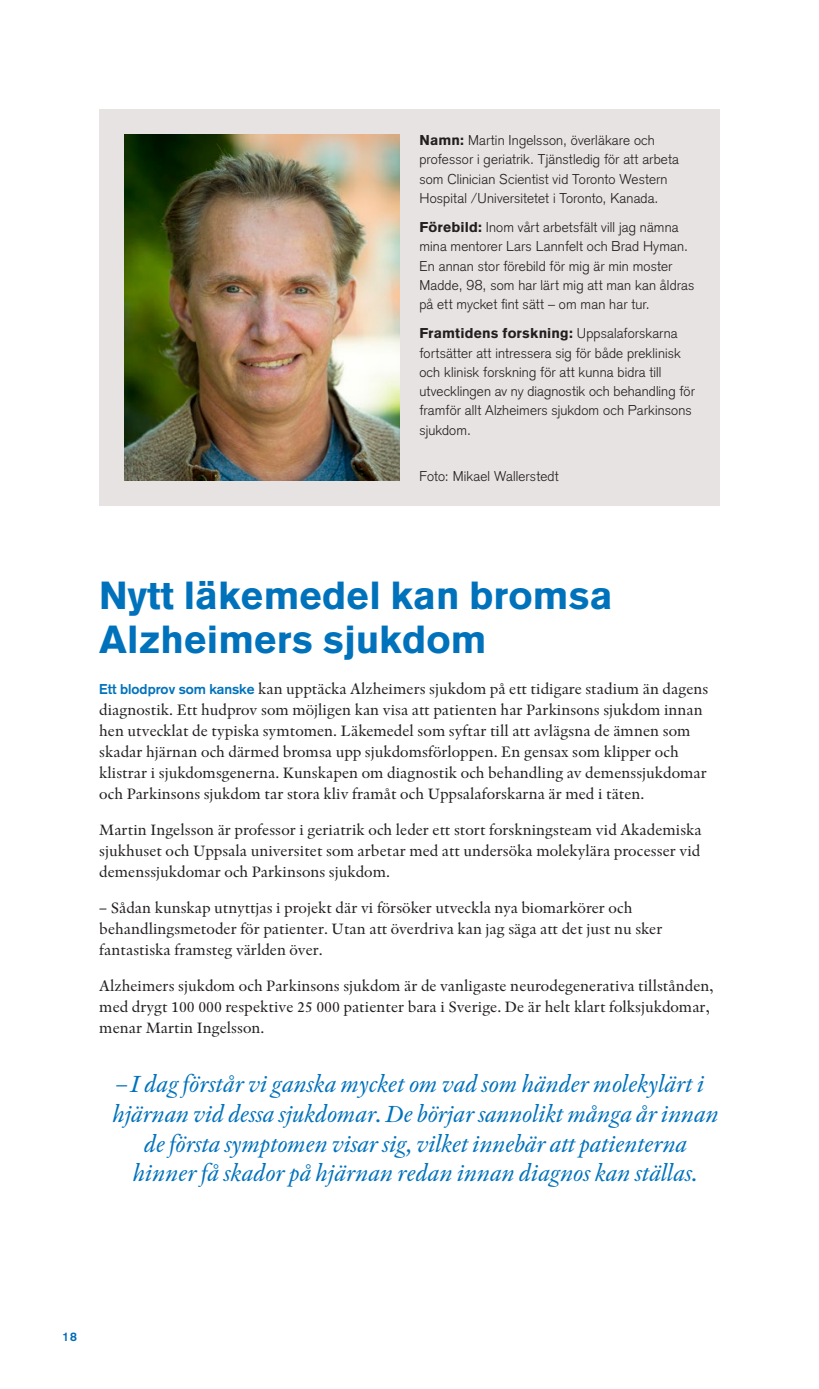
<style>
.page{position:relative;width:819px;height:1389px;background:#fff}
.page>*{position:absolute;margin:0;border:0;box-sizing:border-box;transform-origin:0 0}
.Rubrik_1{font:900 38.5px/43.8px "Akzidenz Grotesk";color:#0072bc}
.Citat{font:italic 24.5px/29.8px "Indigo";letter-spacing:-.005em;color:#0072bc;text-align:center}
.Brödtext{font:15.75px/21px "Indigo";color:#231f20}
.Faktaruta_bröd_svart{font:300 14px/19.2px "Akzidenz Grotesk";letter-spacing:.01em;color:#231f20}
.t1{font:700 12.25px "Akzidenz Grotesk";color:#006bb6}
.s1{font-weight:900}
.s2{font-family:"Akzidenz Grotesk";font-weight:700;font-size:14px;color:#0072bc}
</style>
<div class="page">
<div style="left:99px;top:109px;width:620px;height:396px;background:#e6e3e2"></div>
<img style="left:124px;top:134px;width:275px;height:347px">
<p class="Faktaruta_bröd_svart" style="left:419px;top:131px;width:261px"><span class="s1">Namn:</span> Martin Ingelsson, överläkare och professor i geriatrik. Tjänstledig för att arbeta som Clinician Scientist vid Toronto Western Hospital /Universitetet i Toronto, Kanada.</p>
<p class="Faktaruta_bröd_svart" style="left:419px;top:218px;width:276px"><span class="s1">Förebild:</span> Inom vårt arbetsfält vill jag nämna mina mentorer Lars Lannfelt och Brad Hyman.<br>En annan stor förebild för mig är min moster Madde, 98, som har lärt mig att man kan åldras på ett mycket fint sätt – om man har tur.</p>
<p class="Faktaruta_bröd_svart" style="left:419px;top:324px;width:277px"><span class="s1">Framtidens forskning:</span> Uppsalaforskarna fortsätter att intressera sig för både preklinisk och klinisk forskning för att kunna bidra till utvecklingen av ny diagnostik och behandling för framför allt Alzheimers sjukdom och Parkinsons sjukdom.</p>
<p class="Faktaruta_bröd_svart" style="left:419px;top:466px;width:141px">Foto: Mikael Wallerstedt</p>
<h2 class="Rubrik_1" style="left:99px;top:574px;width:515px">Nytt läkemedel kan bromsa<br>Alzheimers sjukdom</h2>
<p class="Brödtext" style="left:99px;top:678px;width:610px"><span class="s2">Ett blodprov som kanske</span> kan upptäcka Alzheimers sjukdom på ett tidigare stadium än dagens diagnostik. Ett hudprov som möjligen kan visa att patienten har Parkinsons sjukdom innan hen utvecklat de typiska symtomen. Läkemedel som syftar till att avlägsna de ämnen som skadar hjärnan och därmed bromsa upp sjukdomsförloppen. En gensax som klipper och klistrar i sjukdomsgenerna. Kunskapen om diagnostik och behandling av demenssjukdomar och Parkinsons sjukdom tar stora kliv framåt och Uppsalaforskarna är med i täten.</p>
<p class="Brödtext" style="left:99px;top:819px;width:604px;text-align:justify">Martin Ingelsson är professor i geriatrik och leder ett stort forskningsteam vid Akademiska sjukhuset och Uppsala universitet som arbetar med att undersöka molekylära processer vid demenssjukdomar och Parkinsons sjukdom.</p>
<p class="Brödtext" style="left:99px;top:897px;width:564px">– Sådan kunskap utnyttjas i projekt där vi försöker utveckla nya biomarkörer och behandlingsmetoder för patienter. Utan att överdriva kan jag säga att det just nu sker fantastiska framsteg världen över.</p>
<p class="Brödtext" style="left:99px;top:975px;width:615px">Alzheimers sjukdom och Parkinsons sjukdom är de vanligaste neurodegenerativa tillstånden, med drygt 100 000 respektive 25 000 patienter bara i Sverige. De är helt klart folksjukdomar, menar Martin Ingelsson.</p>
<p class="Citat" style="left:113px;top:1069px;width:607px">– I dag förstår vi ganska mycket om vad som händer molekylärt i hjärnan vid dessa sjukdomar. De börjar sannolikt många år innan de första symptomen visar sig, vilket innebär att patienterna hinner få skador på hjärnan redan innan diagnos kan ställas.</p>
<p class="t1" style="left:62px;top:1329px;width:16px">18</p>
</div>
